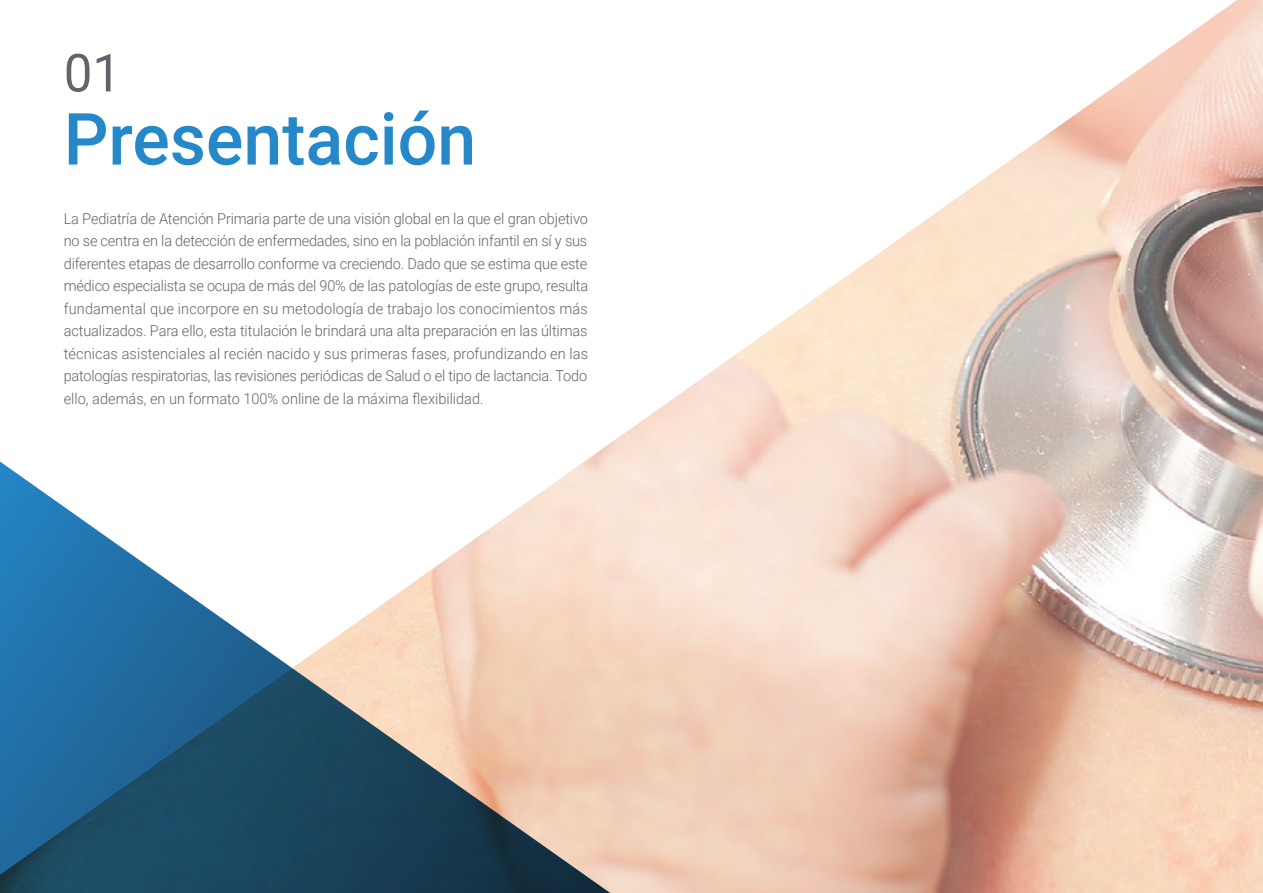
<style>
.page{position:relative;width:1263px;height:893px;background:#fff}
.page>*{position:absolute;margin:0;border:0;box-sizing:border-box;transform-origin:0 0}
.t1{font:500 72px "Roboto";color:#2488c9}
.t2{font:52.5px "Roboto";color:#61646a}
.t3{font:300 15px/22.5px "Roboto";color:#61646a;text-align:justify}
</style>
<div class="page">
<img style="left:607px;top:0;width:656px;height:893px">
<svg style="left:0;top:446px;width:640px;height:447px"></svg>
<h2 class="t2" style="left:64px;top:36px;width:59px">01</h2>
<h1 class="t1" style="left:64px;top:89px;width:414px">Presentación</h1>
<p class="t3" style="left:64px;top:207px;width:526px">La Pediatría de Atención Primaria parte de una visión global en la que el gran objetivo no se centra en la detección de enfermedades, sino en la población infantil en sí y sus diferentes etapas de desarrollo conforme va creciendo. Dado que se estima que este médico especialista se ocupa de más del 90% de las patologías de este grupo, resulta fundamental que incorpore en su metodología de trabajo los conocimientos más actualizados. Para ello, esta titulación le brindará una alta preparación en las últimas técnicas asistenciales al recién nacido y sus primeras fases, profundizando en las patologías respiratorias, las revisiones periódicas de Salud o el tipo de lactancia. Todo ello, además, en un formato 100% online de la máxima flexibilidad.</p>
</div>
